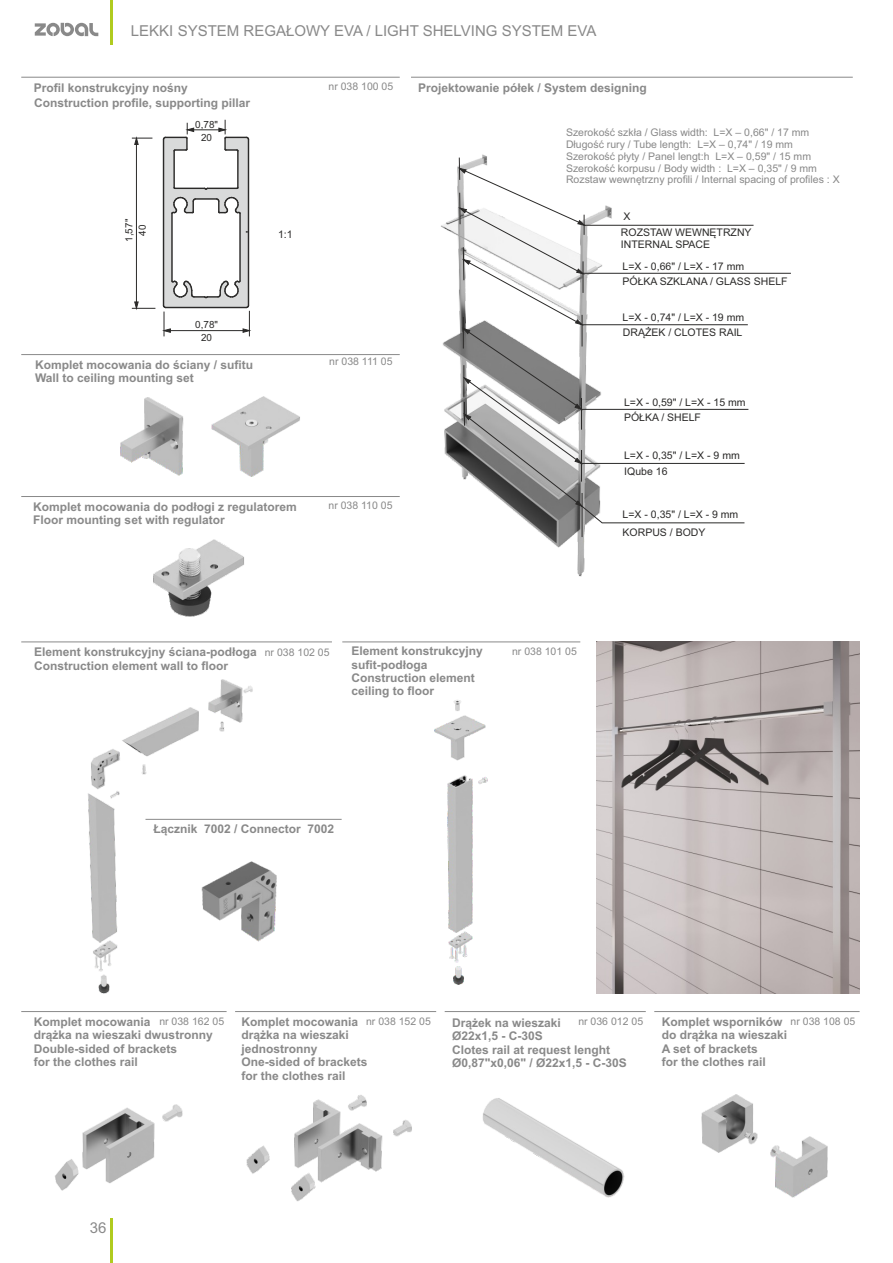
<style>
.page{position:relative;width:893px;height:1263px;background:#fff}
.page>*{position:absolute;margin:0;border:0;box-sizing:border-box;transform-origin:0 0}
.t1{font:15px "Arial";color:#898989}
.t2{font:700 12px/13.4px "Arial";color:#898989}
.t3{font:10.5px/11.7px "Arial";color:#898989}
.t4{font:10.5px/16.4px "Arial";color:#2b2a29}
.t5{font:9.9px/13px "Arial";color:#2b2a29;text-align:center}
</style>
<div class="page">
<img style="left:441px;top:154px;width:184px;height:423px">
<img style="left:88px;top:679px;width:185px;height:315px">
<img style="left:434px;top:700px;width:54px;height:285px">
<hr style="left:111px;top:0;width:2px;height:44px;background:#b0cb1f">
<hr style="left:111px;top:1219px;width:2px;height:44px;background:#b0cb1f">
<svg style="left:35px;top:23px;width:63px;height:13px"></svg>
<hr style="left:21px;top:77px;width:379px;height:1px;background:#898989">
<hr style="left:21px;top:642px;width:311px;height:1px;background:#898989">
<hr style="left:342px;top:642px;width:238px;height:1px;background:#898989">
<hr style="left:136px;top:142px;width:1px;height:164px;background:#2b2a29">
<svg style="left:132px;top:138px;width:20px;height:7px"></svg>
<svg style="left:132px;top:302px;width:23px;height:7px"></svg>
<svg style="left:162px;top:120px;width:88px;height:216px"></svg>
<img style="left:199px;top:856px;width:78px;height:92px">
<hr style="left:145px;top:819px;width:197px;height:1px;background:#898989">
<hr style="left:582px;top:493px;width:1px;height:44px;background:#2b2a29">
<hr style="left:584px;top:225px;width:169px;height:1px;background:#2b2a29">
<hr style="left:583px;top:273px;width:208px;height:1px;background:#2b2a29">
<hr style="left:582px;top:324px;width:166px;height:1px;background:#2b2a29">
<hr style="left:581px;top:409px;width:167px;height:1px;background:#2b2a29">
<img style="left:211px;top:396px;width:89px;height:81px">
<img style="left:153px;top:539px;width:91px;height:78px">
<img style="left:120px;top:397px;width:64px;height:79px">
<svg style="left:459px;top:158px;width:286px;height:365px"></svg>
<hr style="left:411px;top:77px;width:442px;height:1px;background:#898989">
<img style="left:596px;top:642px;width:264px;height:351px">
<hr style="left:21px;top:354px;width:379px;height:1px;background:#898989">
<hr style="left:21px;top:496px;width:379px;height:1px;background:#898989">
<hr style="left:21px;top:1011px;width:206px;height:1px;background:#898989">
<hr style="left:235px;top:1011px;width:201px;height:1px;background:#898989">
<hr style="left:445px;top:1011px;width:201px;height:1px;background:#898989">
<hr style="left:654px;top:1011px;width:206px;height:1px;background:#898989">
<img style="left:482px;top:1098px;width:143px;height:100px">
<img style="left:701px;top:1094px;width:127px;height:104px">
<img style="left:246px;top:1095px;width:166px;height:106px">
<img style="left:55px;top:1104px;width:128px;height:87px">
<p class="t1" style="left:131px;top:25px;width:467px">LEKKI SYSTEM REGAŁOWY EVA / LIGHT SHELVING SYSTEM EVA</p>
<p class="t2" style="left:34px;top:82px;width:156px">Profil konstrukcyjny nośny</p>
<p class="t3" style="left:328px;top:82px;width:66px">nr 038 100 05</p>
<p class="t2" style="left:34px;top:97px;width:218px">Construction profile, supporting pillar</p>
<p class="t5" style="left:124px;top:242px;width:24px;rotate:-90deg">1,57"<br>40</p>
<p class="t5" style="left:195px;top:119px;width:24px">0,78"<br>20</p>
<p class="t5" style="left:195px;top:319px;width:24px">0,78"<br>20</p>
<p class="t4" style="left:278px;top:227px;width:16px">1:1</p>
<p class="t2" style="left:35px;top:359px;width:220px">Komplet mocowania do ściany / sufitu<br>Wall to ceiling mounting set</p>
<p class="t3" style="left:329px;top:356px;width:65px">nr 038 111 05</p>
<p class="t2" style="left:33px;top:501px;width:265px">Komplet mocowania do podłogi z regulatorem<br>Floor mounting set with regulator</p>
<p class="t3" style="left:328px;top:500px;width:66px">nr 038 110 05</p>
<p class="t2" style="left:418px;top:82px;width:230px">Projektowanie półek / System designing</p>
<p class="t3" style="left:566px;top:128px;width:275px">Szerokość szkła / Glass width: L=X – 0,66" / 17 mm Długość rury / Tube length: L=X – 0,74" / 19 mm Szerokość płyty / Panel lengt:h L=X – 0,59" / 15 mm Szerokość korpusu / Body width : L=X – 0,35" / 9 mm Rozstaw wewnętrzny profili / Internal spacing of profiles : X</p>
<p class="t4" style="left:621px;top:209px;width:132px">X<br>ROZSTAW WEWNĘTRZNY</p>
<p class="t4" style="left:621px;top:237px;width:91px">INTERNAL SPACE</p>
<p class="t4" style="left:622px;top:259px;width:167px;line-height:14.9px">L=X - 0,66" / L=X - 17 mm<br>PÓŁKA SZKLANA / GLASS SHELF</p>
<p class="t4" style="left:623px;top:311px;width:123px;line-height:14.5px">L=X - 0,74" / L=X - 19 mm<br>DRĄŻEK / CLOTES RAIL</p>
<p class="t4" style="left:624px;top:395px;width:123px;line-height:15.5px">L=X - 0,59" / L=X - 15 mm<br>PÓŁKA / SHELF</p>
<p class="t4" style="left:624px;top:448px;width:117px">L=X - 0,35" / L=X - 9 mm<br>IQube 16</p>
<p class="t4" style="left:623px;top:506px;width:117px;line-height:18px">L=X - 0,35" / L=X - 9 mm<br>KORPUS / BODY</p>
<p class="t2" style="left:34px;top:647px;width:224px">Element konstrukcyjny ściana-podłoga<br>Construction element wall to floor</p>
<p class="t3" style="left:265px;top:647px;width:66px">nr 038 102 05</p>
<p class="t2" style="left:351px;top:645px;width:133px">Element konstrukcyjny sufit-podłoga<br>Construction element ceiling to floor</p>
<p class="t3" style="left:512px;top:646px;width:66px">nr 038 101 05</p>
<p class="t2" style="left:153px;top:823px;width:182px">Łącznik 7002 / Connector 7002</p>
<p class="t3" style="left:159px;top:1016px;width:66px">nr 038 162 05</p>
<p class="t2" style="left:241px;top:1016px;width:128px">Komplet mocowania drążka na wieszaki jednostronny<br>One-sided of brackets for the clothes rail</p>
<p class="t3" style="left:366px;top:1016px;width:66px">nr 038 152 05</p>
<p class="t2" style="left:662px;top:1016px;width:127px">Komplet wsporników do drążka na wieszaki<br>A set of brackets<br>for the clothes rail</p>
<p class="t3" style="left:791px;top:1016px;width:66px">nr 038 108 05</p>
<p class="t3" style="left:578px;top:1016px;width:66px">nr 036 012 05</p>
<p class="t2" style="left:34px;top:1016px;width:180px">Komplet mocowania<br>drążka na wieszaki dwustronny<br>Double-sided of brackets<br>for the clothes rail</p>
<p class="t2" style="left:452px;top:1017px;width:176px">Drążek na wieszaki<br>Ø22x1,5 - C-30S<br>Clotes rail at request lenght<br>Ø0,87"x0,06" / Ø22x1,5 - C-30S</p>
<p class="t1" style="left:90px;top:1222px;width:18px">36</p>
</div>
